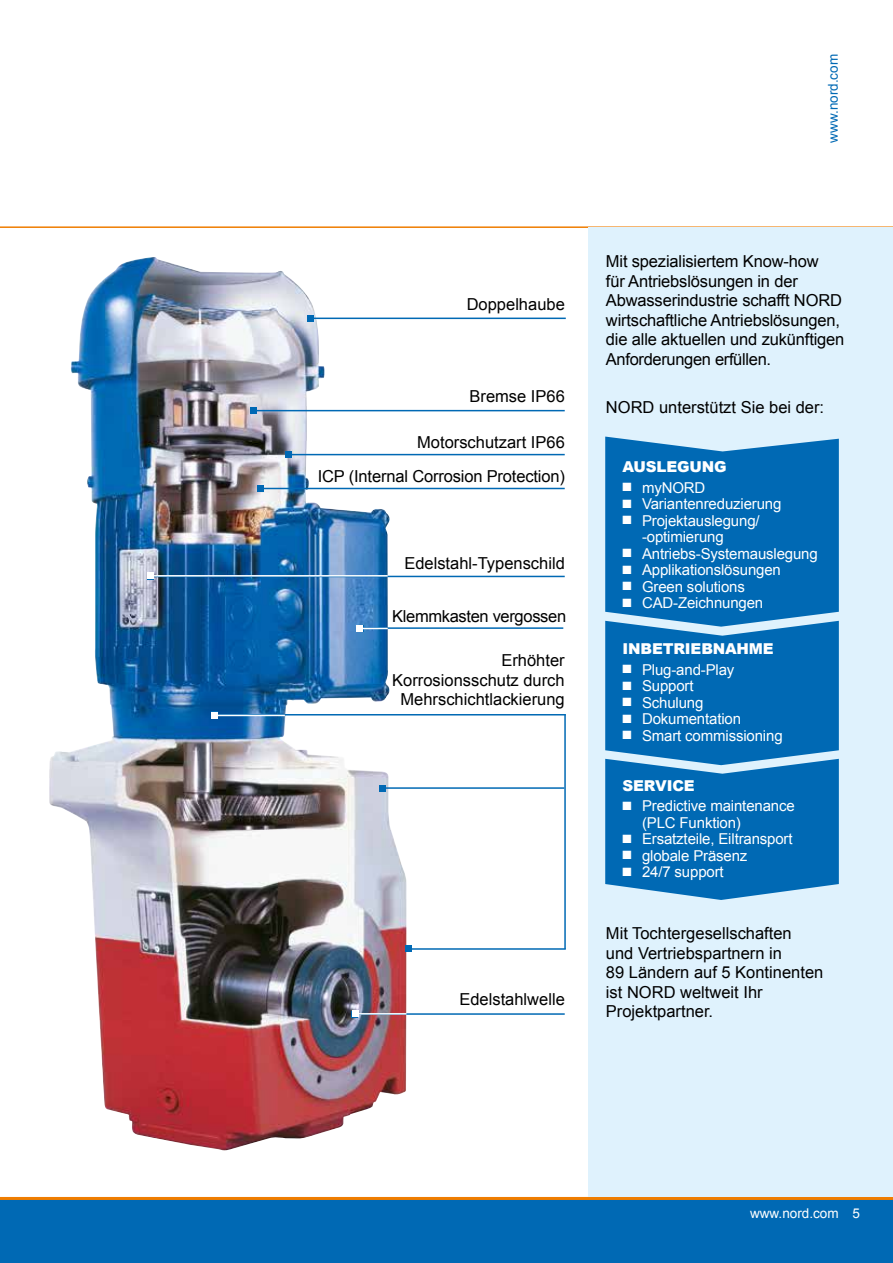
<style>
.page{position:relative;width:893px;height:1263px;background:#fff}
.page>*{position:absolute;margin:0;border:0;box-sizing:border-box;transform-origin:0 0}
.t1{font:16.5px/19.5px "Arial";color:#000}
.t2{font:16.5px "Arial";letter-spacing:-.02em;color:#000}
.t3{font:15px/16.5px "Arial";letter-spacing:-.01em;color:#fff}
.t4{font:900 15px "Arial";letter-spacing:-.01em;color:#fff}
.t5{font:13.5px "Arial";color:#fff}
.t6{font:13.5px "Arial";color:#0069b4}
</style>
<div class="page">
<div style="left:0;top:1198px;width:893px;height:65px;background:#0069b4"></div>
<hr style="left:0;top:1197px;width:893px;height:3px;background:#ef7d00">
<hr style="left:0;top:226px;width:893px;height:2px;background:#ef7d00">
<div style="left:589px;top:228px;width:304px;height:969px;background:#dff2fd"></div>
<svg style="left:605px;top:437px;width:234px;height:463px;background:#1174b9"></svg>
<img style="left:49px;top:257px;width:358px;height:893px">
<hr style="left:409px;top:948px;width:157px;height:2px;background:#0069b4">
<svg style="left:406px;top:946px;width:6px;height:6px"></svg>
<hr style="left:254px;top:410px;width:311px;height:1px;background:#0069b4">
<svg style="left:251px;top:408px;width:6px;height:6px"></svg>
<hr style="left:288px;top:454px;width:277px;height:1px;background:#0069b4">
<svg style="left:285px;top:452px;width:6px;height:6px"></svg>
<hr style="left:151px;top:576px;width:414px;height:1px;background:#0069b4">
<hr style="left:214px;top:714px;width:352px;height:1px;background:#0069b4">
<hr style="left:383px;top:787px;width:181px;height:2px;background:#0069b4">
<svg style="left:380px;top:785px;width:6px;height:6px"></svg>
<hr style="left:355px;top:1013px;width:210px;height:2px;background:#0069b4">
<hr style="left:564px;top:714px;width:2px;height:235px;background:#0069b4">
<hr style="left:310px;top:318px;width:256px;height:1px;background:#0069b4">
<svg style="left:307px;top:315px;width:6px;height:6px"></svg>
<hr style="left:260px;top:488px;width:305px;height:1px;background:#0069b4">
<svg style="left:257px;top:485px;width:6px;height:6px"></svg>
<hr style="left:361px;top:627px;width:202px;height:2px;background:#0069b4">
<hr style="left:150px;top:575px;width:238px;height:1px;background:#fff">
<svg style="left:147px;top:573px;width:7px;height:6px"></svg>
<svg style="left:357px;top:625px;width:31px;height:6px"></svg>
<hr style="left:215px;top:715px;width:70px;height:1px;background:#fff">
<svg style="left:211px;top:712px;width:7px;height:6px"></svg>
<hr style="left:356px;top:1013px;width:50px;height:1px;background:#fff">
<svg style="left:352px;top:1011px;width:7px;height:6px"></svg>
<p class="t6" style="left:824px;top:143px;width:90px;rotate:-90deg">www.nord.com</p>
<p class="t1" style="left:467px;top:295px;width:100px">Doppelhaube</p>
<p class="t1" style="left:469px;top:387px;width:97px">Bremse IP66</p>
<p class="t1" style="left:417px;top:433px;width:149px">Motorschutzart IP66</p>
<p class="t1" style="left:318px;top:467px;width:249px">ICP (Internal Corrosion Protection)</p>
<p class="t1" style="left:404px;top:554px;width:162px">Edelstahl-Typenschild</p>
<p class="t2" style="left:392px;top:605px;width:176px">Klemmkasten vergossen</p>
<p class="t1" style="left:392px;top:650px;width:174px;text-align:right">Erhöhter<br>Korrosionsschutz durch<br>Mehrschichtlackierung</p>
<p class="t1" style="left:459px;top:989px;width:107px">Edelstahlwelle</p>
<p class="t1" style="left:606px;top:252px;width:240px">Mit spezialisiertem Know-how<br>für Antriebslösungen in der<br>Abwasserindustrie schafft NORD wirtschaftliche Antriebslösungen, die alle aktuellen und zukünftigen<br>Anforderungen erfüllen.</p>
<p class="t1" style="left:606px;top:397px;width:220px">NORD unterstützt Sie bei der:</p>
<p class="t4" style="left:622px;top:456px;width:106px">AUSLEGUNG</p>
<p class="t3" style="left:622px;top:479px;width:84px">■ myNORD</p>
<p class="t3" style="left:622px;top:496px;width:160px">■ Variantenreduzierung</p>
<p class="t3" style="left:642px;top:512px;width:119px;text-indent:-19px">■ Projektauslegung/ -optimierung</p>
<p class="t3" style="left:622px;top:545px;width:197px">■ Antriebs-Systemauslegung</p>
<p class="t3" style="left:622px;top:562px;width:160px">■ Applikationslösungen</p>
<p class="t3" style="left:622px;top:578px;width:124px">■ Green solutions</p>
<p class="t3" style="left:622px;top:595px;width:142px">■ CAD-Zeichnungen</p>
<p class="t4" style="left:622px;top:638px;width:153px">INBETRIEBNAHME</p>
<p class="t3" style="left:622px;top:661px;width:113px">■ Plug-and-Play</p>
<p class="t3" style="left:622px;top:678px;width:73px">■ Support</p>
<p class="t3" style="left:622px;top:694px;width:82px">■ Schulung</p>
<p class="t3" style="left:622px;top:711px;width:120px">■ Dokumentation</p>
<p class="t3" style="left:622px;top:727px;width:162px">■ Smart commissioning</p>
<p class="t4" style="left:622px;top:774px;width:74px">SERVICE</p>
<p class="t3" style="left:642px;top:798px;width:154px;text-indent:-19px">■ Predictive maintenance (PLC Funktion)</p>
<p class="t3" style="left:622px;top:831px;width:172px">■ Ersatzteile, Eiltransport</p>
<p class="t3" style="left:622px;top:847px;width:126px">■ globale Präsenz</p>
<p class="t3" style="left:622px;top:864px;width:103px">■ 24/7 support</p>
<p class="t1" style="left:606px;top:924px;width:219px">Mit Tochtergesellschaften und Vertriebspartnern in<br>89 Ländern auf 5 Kontinenten ist NORD weltweit Ihr<br>Projektpartner.</p>
<p class="t5" style="left:750px;top:1205px;width:111px">www.nord.com 5</p>
</div>
